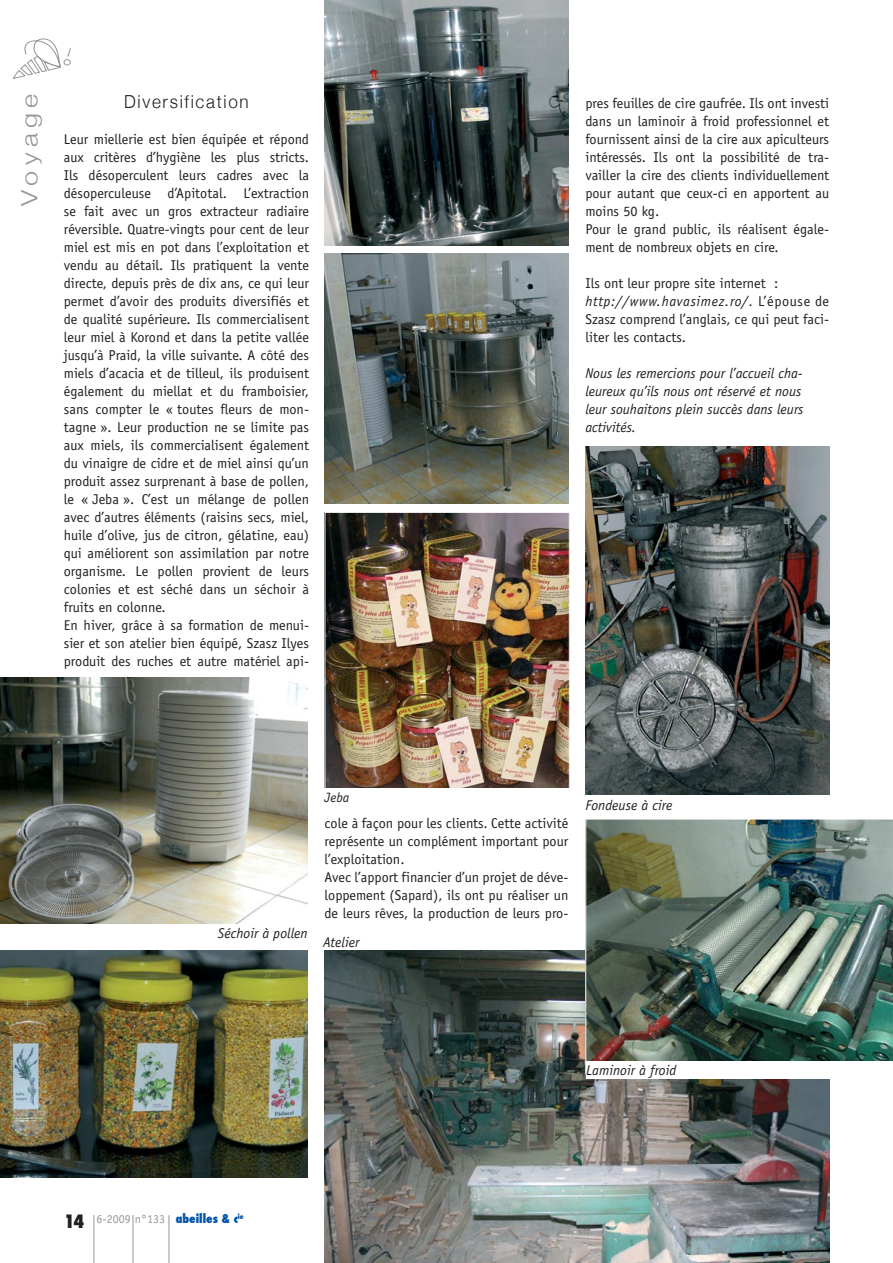
<style>
.page{position:relative;width:893px;height:1263px;background:#fff}
.page>*{position:absolute;margin:0;border:0;box-sizing:border-box;transform-origin:0 0}
.t1{font:300 22.5px "Helvetica Neue";letter-spacing:.2em;color:#939598;scale:1.2 1}
.t2{font:300 18px "Helvetica Neue";letter-spacing:.1em;color:#231f20;scale:.95 1}
.t3{font:800 condensed 18px "Futura";color:#231f20}
.t4{font:14.25px/18px "Officina Sans";color:#231f20;text-align:justify}
.t5{font:italic 14.25px/18px "Officina Sans";color:#231f20}
.t6{font:italic 13.5px "Officina Sans";color:#231f20}
.t7{font:12px "Officina Sans";color:#939598}
.s1{font-style:italic}
.s2{font-family:"Futura";font-weight:800;font-stretch:condensed;color:#0054a6}
</style>
<div class="page">
<div style="left:63px;top:59px;width:8px;height:7px;border:1px solid #939598;border-radius:2px"></div>
<svg style="left:13px;top:38px;width:48px;height:41px"></svg>
<svg style="left:67px;top:48px;width:4px;height:9px"></svg>
<hr style="left:133px;top:1215px;width:1px;height:48px;background:#939598">
<hr style="left:169px;top:1215px;width:1px;height:48px;background:#939598">
<hr style="left:94px;top:1215px;width:1px;height:48px;background:#939598">
<img style="left:325px;top:950px;width:504px;height:313px">
<img style="left:585px;top:446px;width:244px;height:349px">
<img style="left:324px;top:254px;width:244px;height:249px">
<img style="left:587px;top:821px;width:304px;height:240px">
<div style="left:585px;top:819px;width:308px;height:256px;border:1px solid #fff"></div>
<div style="left:586px;top:1061px;width:307px;height:17px;background:#fff"></div>
<img style="left:0;top:950px;width:308px;height:228px">
<img style="left:0;top:677px;width:308px;height:247px">
<img style="left:324px;top:0;width:244px;height:245px">
<img style="left:327px;top:514px;width:241px;height:274px">
<div style="left:325px;top:512px;width:245px;height:281px;border:1px solid #fff"></div>
<div style="left:325px;top:788px;width:246px;height:17px;background:#fff"></div>
<p class="t1" style="left:16px;top:206px;width:95px;rotate:-90deg">Voyage</p>
<p class="t2" style="left:124px;top:91px;width:133px">Diversification</p>
<p class="t4" style="left:64px;top:130px;width:247px">Leur miellerie est bien équipée et répond aux critères d’hygiène les plus stricts.<br>Ils désoperculent leurs cadres avec la désoperculeuse d’Apitotal. L’extraction se fait avec un gros extracteur radiaire réversible. Quatre-vingts pour cent de leur miel est mis en pot dans l’exploitation et vendu au détail. Ils pratiquent la vente directe, depuis près de dix ans, ce qui leur permet d’avoir des produits diversifiés et de qualité supérieure. Ils commercialisent leur miel à Korond et dans la petite vallée jusqu’à Praid, la ville suivante. A côté des miels d’acacia et de tilleul, ils produisent également du miellat et du framboisier, sans compter le « toutes fleurs de mon&shy;tagne ». Leur production ne se limite pas aux miels, ils commercialisent également du vinaigre de cidre et de miel ainsi qu’un produit assez surprenant à base de pollen, le « Jeba ». C’est un mélange de pollen avec d’autres éléments (raisins secs, miel, huile d’olive, jus de citron, gélatine, eau) qui améliorent son assimilation par notre organisme. Le pollen provient de leurs colonies et est séché dans un séchoir à fruits en colonne.</p>
<p class="t4" style="left:64px;top:616px;width:247px">En hiver, grâce à sa formation de menui&shy;sier et son atelier bien équipé, Szasz Ilyes produit des ruches et autre matériel api-</p>
<p class="t4" style="left:585px;top:94px;width:245px">pres feuilles de cire gaufrée. Ils ont investi dans un laminoir à froid professionnel et fournissent ainsi de la cire aux apiculteurs intéressés. Ils ont la possibilité de tra&shy;vailler la cire des clients individuellement pour autant que ceux-ci en apportent au moins 50 kg.</p>
<p class="t4" style="left:585px;top:220px;width:245px">Pour le grand public, ils réalisent égale&shy;ment de nombreux objets en cire.</p>
<p class="t4" style="left:585px;top:274px;width:245px;text-align:left">Ils ont leur propre site internet : <span class="s1">http://www.havasimez.ro/.</span> L’épouse de Szasz comprend l’anglais, ce qui peut faci&shy;liter les contacts.</p>
<p class="t5" style="left:585px;top:364px;width:220px">Nous les remercions pour l’accueil cha&shy;leureux qu’ils nous ont réservé et nous leur souhaitons plein succès dans leurs activités.</p>
<p class="t5" style="left:218px;top:924px;width:91px">Séchoir à pollen</p>
<p class="t6" style="left:325px;top:789px;width:26px">Jeba</p>
<p class="t4" style="left:325px;top:814px;width:245px">cole à façon pour les clients. Cette activité représente un complément important pour l’exploitation.</p>
<p class="t4" style="left:325px;top:868px;width:245px">Avec l’apport financier d’un projet de déve&shy;loppement (Sapard), ils ont pu réaliser un de leurs rêves, la production de leurs pro-</p>
<p class="t5" style="left:323px;top:933px;width:38px">Atelier</p>
<p class="t5" style="left:585px;top:796px;width:89px">Fondeuse à cire</p>
<p class="t5" style="left:586px;top:1061px;width:92px">Laminoir à froid</p>
<p class="t3" style="left:64px;top:1209px;width:22px">14</p>
<p class="t7" style="left:97px;top:1211px;width:149px">6-2009 n°133 <span class="s2">abeilles &amp; c</span><sup>ie</sup></p>
</div>
